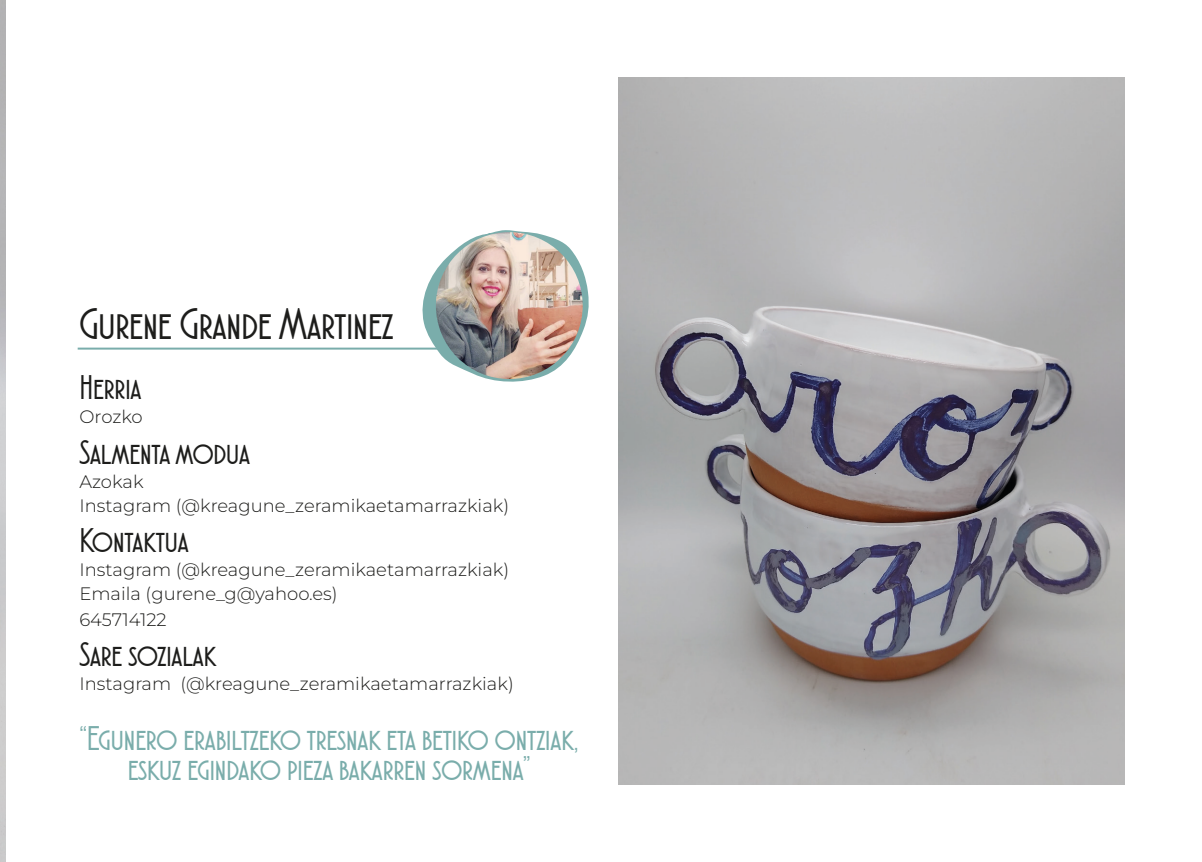
<style>
.page{position:relative;width:1202px;height:862px;background:#fff}
.page>*{position:absolute;margin:0;border:0;box-sizing:border-box;transform-origin:0 0}
.t1{font:44px "Atlantic Cruise";color:#1d1d1b}
.t2{font:34px "Atlantic Cruise";color:#7aadab}
.t3{font:34px "Atlantic Cruise";color:#1d1d1b}
.t4{font:300 18px "Montserrat";color:#1d1d1b}
</style>
<div class="page">
<hr style="left:78px;top:348px;width:473px;height:2px;background:#7aadab">
<img style="left:618px;top:78px;width:506px;height:706px">
<svg style="left:418px;top:230px;width:171px;height:152px"></svg>
<img style="left:436px;top:232px;width:147px;height:147px;border-radius:73px">
<p class="t1" style="left:79px;top:301px;width:315px">Gurene Grande Martinez</p>
<p class="t3" style="left:79px;top:370px;width:64px">Herria</p>
<p class="t4" style="left:79px;top:404px;width:65px">Orozko</p>
<p class="t3" style="left:79px;top:434px;width:172px">Salmenta modua</p>
<p class="t4" style="left:79px;top:469px;width:66px">Azokak</p>
<p class="t4" style="left:79px;top:493px;width:431px">Instagram (@kreagune_zeramikaetamarrazkiak)</p>
<p class="t3" style="left:79px;top:523px;width:111px">Kontaktua</p>
<p class="t4" style="left:79px;top:558px;width:431px">Instagram (@kreagune_zeramikaetamarrazkiak)</p>
<p class="t4" style="left:79px;top:582px;width:260px">Emaila (gurene_g@yahoo.es)</p>
<p class="t4" style="left:79px;top:607px;width:89px">645714122</p>
<p class="t3" style="left:79px;top:637px;width:138px">Sare sozialak</p>
<p class="t4" style="left:79px;top:672px;width:436px">Instagram (@kreagune_zeramikaetamarrazkiak)</p>
<p class="t2" style="left:80px;top:721px;width:500px">“Egunero erabiltzeko tresnak eta betiko ontziak,</p>
<p class="t2" style="left:128px;top:751px;width:404px">eskuz egindako pieza bakarren sormena”</p>
</div>
